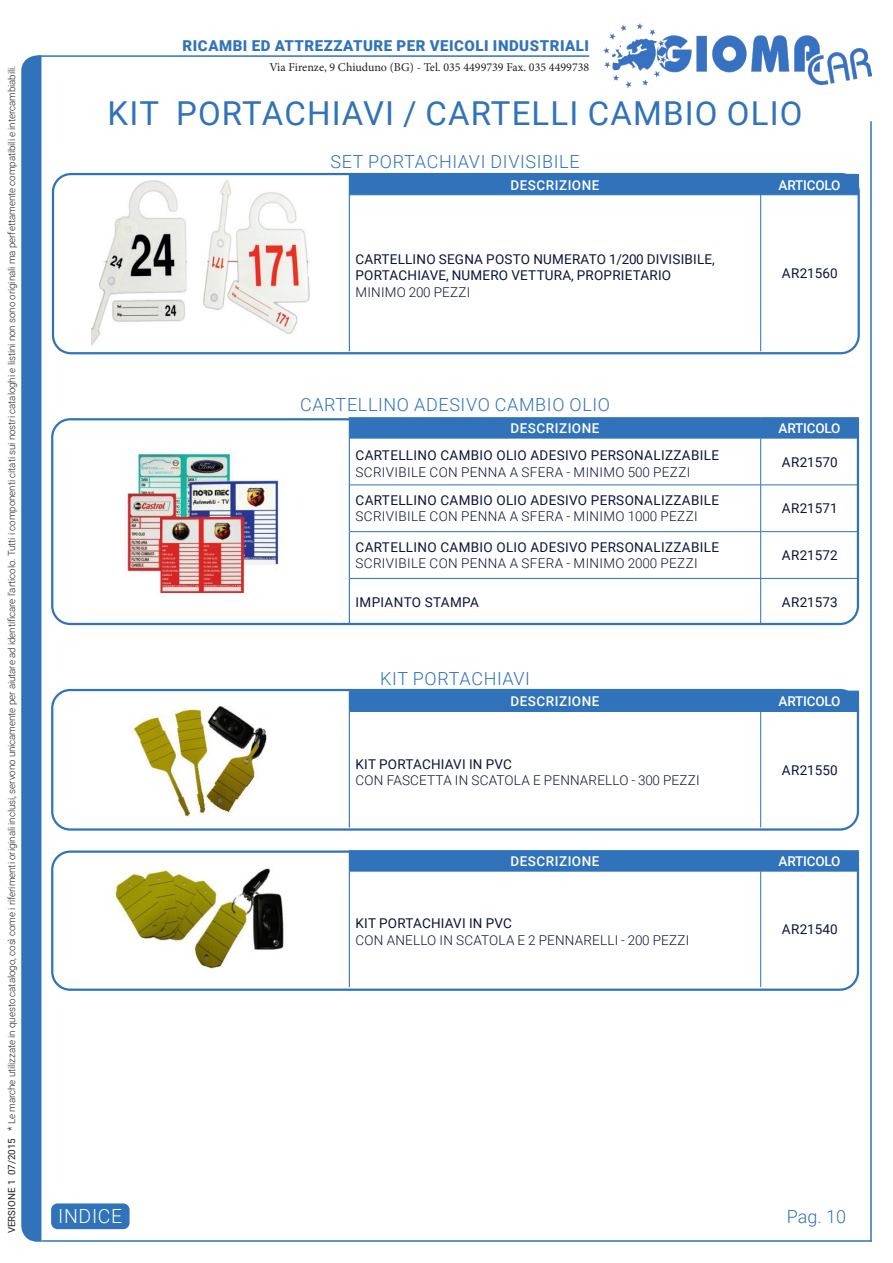
<style>
.page{position:relative;width:893px;height:1263px;background:#fff}
.page>*{position:absolute;margin:0;border:0;box-sizing:border-box;transform-origin:0 0}
.Titolo{font:33px "Roboto";letter-spacing:.035em;color:#3073ba}
.t1{font:300 19.5px "Roboto";letter-spacing:.035em;color:#fff}
.adattabile_per{font:300 18px "Roboto";letter-spacing:.035em;color:#3073ba}
.t2{font:900 15px "Roboto";letter-spacing:.035em;color:#3073ba}
._1_desc_sottotitolo{font:13.5px/16.2px "Roboto";letter-spacing:.025em;color:#0b143b}
._1_desc_sottotitolo-2{font:300 13.5px "Roboto";letter-spacing:.025em;color:#0b143b}
._1_codice{font:13.5px "Roboto";color:#0b143b}
._1_intestazione{font:500 13.5px "Roboto";letter-spacing:.035em;color:#fff}
._1_intestazione-2{font:500 13.5px "Roboto";letter-spacing:-.015em;color:#fff}
.t3{font:12px "Minion Pro";color:#231f20}
.t4{font:300 9.75px "Roboto";letter-spacing:-.005em;color:#231f20}
.s1{font-weight:400}
.s2{font-size:10.5px}
</style>
<div class="page">
<div style="left:21px;top:55px;width:20px;height:1187px;background:#3073ba"></div>
<hr style="left:38px;top:55px;width:551px;height:2px;background:#3073ba">
<hr style="left:41px;top:1240px;width:831px;height:2px;background:#3073ba">
<hr style="left:870px;top:121px;width:2px;height:1121px;background:#3073ba">
<img style="left:604px;top:24px;width:268px;height:63px">
<div style="left:51px;top:1203px;width:79px;height:26px;background:#3073ba;border-radius:6px"></div>
<hr style="left:761px;top:195px;width:98px;height:1px;background:#3073ba">
<hr style="left:350px;top:195px;width:411px;height:1px;background:#3073ba">
<hr style="left:760px;top:195px;width:1px;height:156px;background:#3073ba">
<div style="left:349px;top:174px;width:510px;height:21px;background:#3073ba"></div>
<hr style="left:349px;top:195px;width:1px;height:156px;background:#3073ba">
<img style="left:91px;top:180px;width:219px;height:166px">
<hr style="left:761px;top:438px;width:98px;height:1px;background:#3073ba">
<hr style="left:761px;top:485px;width:97px;height:1px;background:#3073ba">
<hr style="left:761px;top:531px;width:97px;height:1px;background:#3073ba">
<hr style="left:761px;top:578px;width:97px;height:1px;background:#3073ba">
<hr style="left:350px;top:438px;width:411px;height:1px;background:#3073ba">
<hr style="left:760px;top:438px;width:1px;height:47px;background:#3073ba">
<hr style="left:350px;top:485px;width:411px;height:1px;background:#3073ba">
<hr style="left:760px;top:485px;width:1px;height:46px;background:#3073ba">
<hr style="left:350px;top:531px;width:411px;height:1px;background:#3073ba">
<hr style="left:760px;top:532px;width:1px;height:46px;background:#3073ba">
<hr style="left:350px;top:578px;width:411px;height:1px;background:#3073ba">
<hr style="left:760px;top:579px;width:1px;height:46px;background:#3073ba">
<hr style="left:349px;top:417px;width:412px;height:1px;background:#3073ba">
<hr style="left:761px;top:417px;width:98px;height:1px;background:#3073ba">
<div style="left:349px;top:418px;width:510px;height:20px;background:#3073ba"></div>
<hr style="left:349px;top:438px;width:1px;height:47px;background:#3073ba">
<hr style="left:349px;top:485px;width:1px;height:47px;background:#3073ba">
<hr style="left:349px;top:532px;width:1px;height:46px;background:#3073ba">
<hr style="left:349px;top:578px;width:1px;height:47px;background:#3073ba">
<img style="left:127px;top:453px;width:152px;height:141px">
<hr style="left:761px;top:711px;width:98px;height:1px;background:#3073ba">
<hr style="left:350px;top:711px;width:411px;height:1px;background:#3073ba">
<hr style="left:760px;top:712px;width:1px;height:115px;background:#3073ba">
<hr style="left:761px;top:690px;width:98px;height:2px;background:#3073ba">
<div style="left:349px;top:691px;width:510px;height:20px;background:#3073ba"></div>
<hr style="left:349px;top:711px;width:1px;height:116px;background:#3073ba">
<img style="left:131px;top:706px;width:136px;height:111px">
<hr style="left:761px;top:871px;width:98px;height:1px;background:#3073ba">
<hr style="left:350px;top:871px;width:411px;height:1px;background:#3073ba">
<hr style="left:760px;top:871px;width:1px;height:116px;background:#3073ba">
<hr style="left:761px;top:850px;width:98px;height:1px;background:#3073ba">
<div style="left:349px;top:851px;width:510px;height:20px;background:#3073ba"></div>
<hr style="left:349px;top:871px;width:1px;height:116px;background:#3073ba">
<img style="left:115px;top:868px;width:169px;height:101px">
<div style="left:52px;top:173px;width:808px;height:181px;border:2px solid #3073ba;border-radius:18px"></div>
<div style="left:51px;top:418px;width:808px;height:207px;border:2px solid #3073ba;border-radius:18px"></div>
<div style="left:51px;top:689px;width:808px;height:142px;border:2px solid #3073ba;border-radius:18px"></div>
<div style="left:51px;top:850px;width:808px;height:141px;border:2px solid #3073ba;border-radius:18px"></div>
<p class="t4" style="left:5px;top:1233px;width:1169px;rotate:-90deg"><span class="s1">VERSIONE 1 07/2015</span> <span class="s2">*</span> Le marche utilizzate in questo catalogo, così come i riferimenti originali inclusi, servono unicamente per aiutare ad identificare l’articolo. Tutti i componenti citati sui nostri cataloghi e listini non sono originali ma perfettamente compatibili e intercambiabili.</p>
<p class="t2" style="left:183px;top:35px;width:408px">RICAMBI ED ATTREZZATURE PER VEICOLI INDUSTRIALI</p>
<p class="t3" style="left:269px;top:60px;width:321px">Via Firenze, 9 Chiuduno (BG) - Tel. 035 4499739 Fax. 035 4499738</p>
<p class="Titolo" style="left:108px;top:90px;width:696px">KIT PORTACHIAVI / CARTELLI CAMBIO OLIO</p>
<p class="adattabile_per" style="left:331px;top:149px;width:251px">SET PORTACHIAVI DIVISIBILE</p>
<p class="_1_intestazione" style="left:511px;top:175px;width:90px">DESCRIZIONE</p>
<p class="_1_intestazione-2" style="left:779px;top:175px;width:64px">ARTICOLO</p>
<p class="_1_desc_sottotitolo" style="left:356px;top:251px;width:361px">CARTELLINO SEGNA POSTO NUMERATO 1/200 DIVISIBILE,<br>PORTACHIAVE, NUMERO VETTURA, PROPRIETARIO</p>
<p class="_1_desc_sottotitolo-2" style="left:356px;top:282px;width:116px">MINIMO 200 PEZZI</p>
<p class="_1_codice" style="left:782px;top:264px;width:57px">AR21560</p>
<p class="adattabile_per" style="left:300px;top:392px;width:311px">CARTELLINO ADESIVO CAMBIO OLIO</p>
<p class="_1_intestazione" style="left:511px;top:419px;width:90px">DESCRIZIONE</p>
<p class="_1_intestazione-2" style="left:779px;top:419px;width:64px">ARTICOLO</p>
<p class="_1_desc_sottotitolo" style="left:356px;top:447px;width:365px">CARTELLINO CAMBIO OLIO ADESIVO PERSONALIZZABILE</p>
<p class="_1_desc_sottotitolo-2" style="left:356px;top:462px;width:336px">SCRIVIBILE CON PENNA A SFERA - MINIMO 500 PEZZI</p>
<p class="_1_codice" style="left:782px;top:452px;width:57px">AR21570</p>
<p class="_1_desc_sottotitolo" style="left:356px;top:492px;width:365px">CARTELLINO CAMBIO OLIO ADESIVO PERSONALIZZABILE</p>
<p class="_1_desc_sottotitolo-2" style="left:356px;top:507px;width:344px">SCRIVIBILE CON PENNA A SFERA - MINIMO 1000 PEZZI</p>
<p class="_1_desc_sottotitolo" style="left:356px;top:539px;width:365px">CARTELLINO CAMBIO OLIO ADESIVO PERSONALIZZABILE</p>
<p class="_1_desc_sottotitolo-2" style="left:356px;top:554px;width:344px">SCRIVIBILE CON PENNA A SFERA - MINIMO 2000 PEZZI</p>
<p class="_1_codice" style="left:782px;top:499px;width:57px">AR21571</p>
<p class="_1_codice" style="left:782px;top:546px;width:57px">AR21572</p>
<p class="_1_desc_sottotitolo" style="left:356px;top:593px;width:125px">IMPIANTO STAMPA</p>
<p class="_1_codice" style="left:782px;top:593px;width:57px">AR21573</p>
<p class="adattabile_per" style="left:380px;top:665px;width:152px">KIT PORTACHIAVI</p>
<p class="_1_intestazione" style="left:511px;top:692px;width:90px">DESCRIZIONE</p>
<p class="_1_intestazione-2" style="left:779px;top:692px;width:64px">ARTICOLO</p>
<p class="_1_desc_sottotitolo" style="left:356px;top:755px;width:158px">KIT PORTACHIAVI IN PVC</p>
<p class="_1_desc_sottotitolo-2" style="left:356px;top:771px;width:345px">CON FASCETTA IN SCATOLA E PENNARELLO - 300 PEZZI</p>
<p class="_1_codice" style="left:782px;top:760px;width:57px">AR21550</p>
<p class="_1_intestazione" style="left:511px;top:852px;width:90px">DESCRIZIONE</p>
<p class="_1_intestazione-2" style="left:779px;top:852px;width:64px">ARTICOLO</p>
<h2 class="t1" style="left:58px;top:1202px;width:66px">INDICE</h2>
<p class="_1_desc_sottotitolo" style="left:356px;top:915px;width:158px">KIT PORTACHIAVI IN PVC</p>
<p class="_1_desc_sottotitolo-2" style="left:356px;top:930px;width:335px">CON ANELLO IN SCATOLA E 2 PENNARELLI - 200 PEZZI</p>
<p class="_1_codice" style="left:782px;top:920px;width:57px">AR21540</p>
<h3 class="adattabile_per" style="left:787px;top:1204px;width:61px">Pag. 10</h3>
</div>
